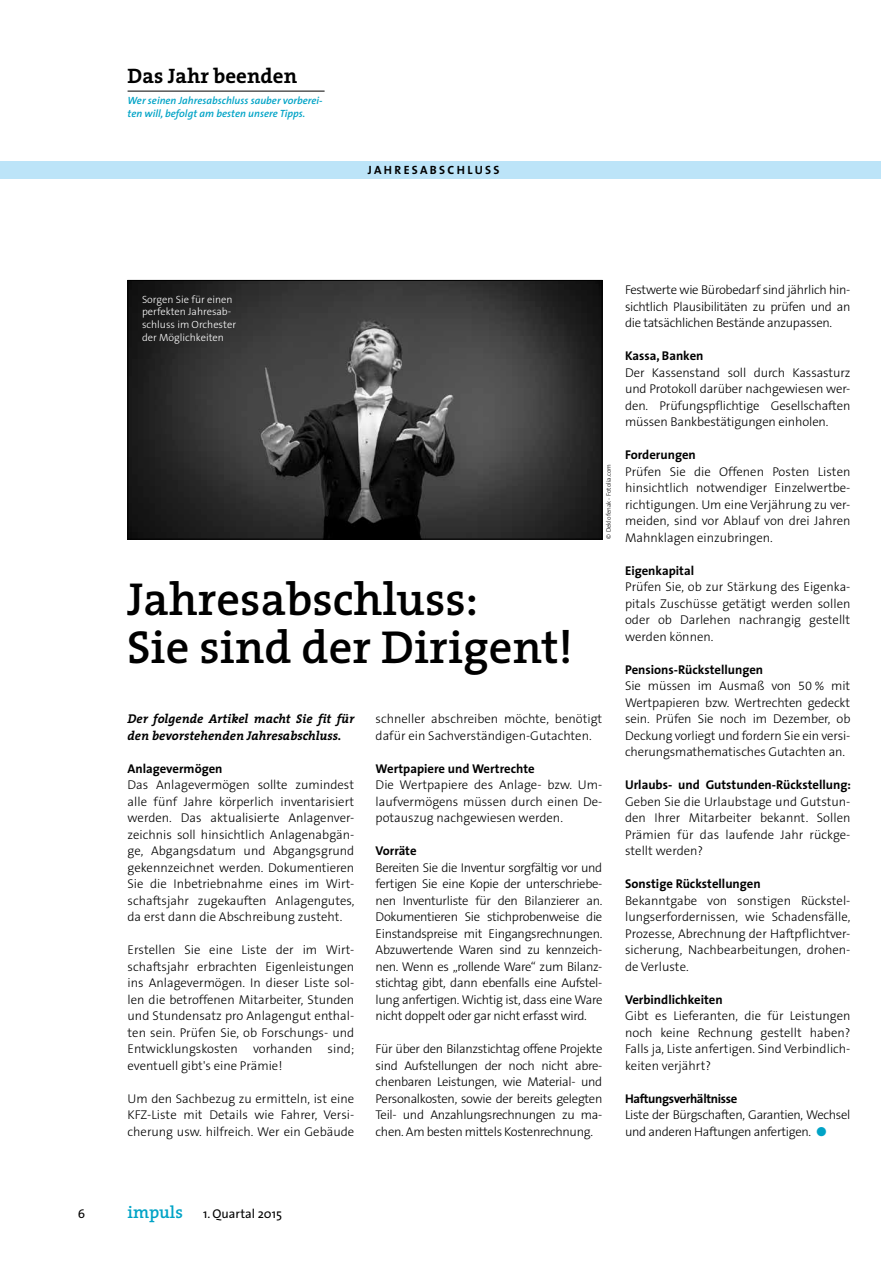
<style>
.page{position:relative;width:893px;height:1263px;background:#fff}
.page>*{position:absolute;margin:0;border:0;box-sizing:border-box;transform-origin:0 0}
.t1{font:600 46.5px/48px "The Serif";color:#000}
.t2{font:700 21px "The Serif";color:#000}
.t3{font:300 12.75px/16.5px "The Sans B3";color:#000;text-align:justify}
.t4{font:700 12.75px "The Sans";color:#000}
.t5{font:300 12.75px/16.5px "The Sans B3";letter-spacing:-.025em;color:#000}
.t6{font:italic 700 12.75px/16.5px "The Serif";color:#000}
.t7{font:700 12.75px "The Sans";letter-spacing:-.025em;color:#000}
.t8{font:12.75px "The Sans";color:#000}
.t9{font:12.75px "The Sans Caps";color:#000}
.t10{font:12px "The Sans Bold Caps";letter-spacing:.19em;color:#000}
.t11{font:italic 600 10.5px/12.8px "The Sans";color:#00a3c6}
.t12{font:300 10.5px/12.8px "The Sans B3";color:#fff}
.t13{font:300 6.45px "The Sans";color:#000}
.s1{color:#00a3c6}
.s2{font-family:"The Serif";font-weight:600;font-size:17.25px;color:#00a3c6}
</style>
<div class="page">
<hr style="left:128px;top:91px;width:197px;height:1px;background:#000">
<div style="left:0;top:162px;width:880px;height:17px;background:#bce4f8"></div>
<img style="left:130px;top:282px;width:470px;height:255px">
<div style="left:128px;top:280px;width:474px;height:259px;border:1px solid #000"></div>
<h2 class="t2" style="left:128px;top:59px;width:171px">Das Jahr beenden</h2>
<p class="t11" style="left:128px;top:94px;width:197px">Wer seinen Jahresabschluss sauber vorberei&shy;ten will, befolgt am besten unsere Tipps.</p>
<p class="t10" style="left:368px;top:160px;width:133px">JAHRESABSCHLUSS</p>
<p class="t12" style="left:142px;top:293px;width:96px">Sorgen Sie für einen perfekten Jahresab&shy;schluss im Orchester der Möglichkeiten</p>
<h1 class="t1" style="left:127px;top:574px;width:447px">Jahresabschluss:<br>Sie sind der Dirigent!</h1>
<p class="t13" style="left:603px;top:539px;width:76px;rotate:-90deg">© Deklofenak - Fotolia.com</p>
<p class="t6" style="left:128px;top:710px;width:228px">Der folgende Artikel macht Sie fit für den bevorstehenden Jahresabschluss.</p>
<p class="t4" style="left:128px;top:758px;width:96px">Anlagevermögen</p>
<p class="t3" style="left:128px;top:777px;width:228px">Das Anlagevermögen sollte zumindest alle fünf Jahre körperlich inventarisiert werden. Das aktualisierte Anlagenver&shy;zeichnis soll hinsichtlich Anlagenabgän&shy;ge, Abgangsdatum und Abgangsgrund gekennzeichnet werden. Dokumentieren Sie die Inbetriebnahme eines im Wirt&shy;schaftsjahr zugekauften Anlagengutes, da erst dann die Abschreibung zusteht.</p>
<p class="t3" style="left:128px;top:942px;width:228px">Erstellen Sie eine Liste der im Wirt&shy;schaftsjahr erbrachten Eigenleistungen ins Anlagevermögen. In dieser Liste sol&shy;len die betroffenen Mitarbeiter, Stunden und Stundensatz pro Anlagengut enthal&shy;ten sein. Prüfen Sie, ob Forschungs- und Entwicklungskosten vorhanden sind; eventuell gibt's eine Prämie!</p>
<p class="t3" style="left:128px;top:1091px;width:228px">Um den Sachbezug zu ermitteln, ist eine KFZ-Liste mit Details wie Fahrer, Versi&shy;cherung usw. hilfreich. Wer ein Gebäude</p>
<p class="t3" style="left:376px;top:711px;width:228px">schneller abschreiben möchte, benötigt dafür ein Sachverständigen-Gutachten.</p>
<p class="t4" style="left:376px;top:758px;width:161px">Wertpapiere und Wertrechte</p>
<p class="t3" style="left:376px;top:777px;width:228px">Die Wertpapiere des Anlage- bzw. Um&shy;laufvermögens müssen durch einen De&shy;potauszug nachgewiesen werden.</p>
<p class="t4" style="left:376px;top:840px;width:42px">Vorräte</p>
<p class="t3" style="left:376px;top:860px;width:228px">Bereiten Sie die Inventur sorgfältig vor und fertigen Sie eine Kopie der unterschriebe&shy;nen Inventurliste für den Bilanzierer an.<br>Dokumentieren Sie stichprobenweise die Einstandspreise mit Eingangsrechnungen.<br>Abzuwertende Waren sind zu kennzeich&shy;nen. Wenn es „rollende Ware“ zum Bilanz&shy;stichtag gibt, dann ebenfalls eine Aufstel&shy;lung anfertigen. Wichtig ist, dass eine Ware nicht doppelt oder gar nicht erfasst wird.</p>
<p class="t3" style="left:376px;top:1041px;width:228px">Für über den Bilanzstichtag offene Projekte sind Aufstellungen der noch nicht abre&shy;chenbaren Leistungen, wie Material- und Personalkosten, sowie der bereits gelegten Teil- und Anzahlungsrechnungen zu ma&shy;chen. Am besten mittels Kostenrechnung.</p>
<p class="t3" style="left:625px;top:282px;width:227px">Festwerte wie Bürobedarf sind jährlich hin&shy;sichtlich Plausibilitäten zu prüfen und an die tatsächlichen Bestände anzupassen.</p>
<p class="t4" style="left:625px;top:345px;width:80px">Kassa, Banken</p>
<p class="t3" style="left:625px;top:365px;width:227px">Der Kassenstand soll durch Kassasturz und Protokoll darüber nachgewiesen wer&shy;den. Prüfungspflichtige Gesellschaften müssen Bankbestätigungen einholen.</p>
<p class="t4" style="left:625px;top:444px;width:72px">Forderungen</p>
<p class="t3" style="left:625px;top:464px;width:227px">Prüfen Sie die Offenen Posten Listen hinsichtlich notwendiger Einzelwertbe&shy;richtigungen. Um eine Verjährung zu ver&shy;meiden, sind vor Ablauf von drei Jahren Mahnklagen einzubringen.</p>
<p class="t4" style="left:625px;top:560px;width:71px">Eigenkapital</p>
<p class="t3" style="left:625px;top:579px;width:227px">Prüfen Sie, ob zur Stärkung des Eigenka&shy;pitals Zuschüsse getätigt werden sollen oder ob Darlehen nachrangig gestellt werden können.</p>
<p class="t4" style="left:625px;top:659px;width:140px">Pensions-Rückstellungen</p>
<p class="t3" style="left:625px;top:678px;width:227px">Sie müssen im Ausmaß von 50 % mit Wertpapieren bzw. Wertrechten gedeckt sein. Prüfen Sie noch im Dezember, ob Deckung vorliegt und fordern Sie ein versi&shy;cherungsmathematisches Gutachten an.</p>
<p class="t4" style="left:625px;top:774px;width:227px">Urlaubs- und Gutstunden-Rückstellung:</p>
<p class="t3" style="left:625px;top:794px;width:227px">Geben Sie die Urlaubstage und Gutstun&shy;den Ihrer Mitarbeiter bekannt. Sollen Prämien für das laufende Jahr rückge&shy;stellt werden?</p>
<p class="t4" style="left:625px;top:873px;width:137px">Sonstige Rückstellungen</p>
<p class="t3" style="left:625px;top:893px;width:227px">Bekanntgabe von sonstigen Rückstel&shy;lungserfordernissen, wie Schadensfälle, Prozesse, Abrechnung der Haftpflichtver&shy;sicherung, Nachbearbeitungen, drohen&shy;de Verluste.</p>
<p class="t4" style="left:625px;top:989px;width:99px">Verbindlichkeiten</p>
<p class="t3" style="left:625px;top:1008px;width:227px">Gibt es Lieferanten, die für Leistungen noch keine Rechnung gestellt haben?<br>Falls ja, Liste anfertigen. Sind Verbindlich&shy;keiten verjährt?</p>
<p class="t7" style="left:625px;top:1088px;width:114px">Haftungsverhältnisse</p>
<p class="t5" style="left:625px;top:1107px;width:227px">Liste der Bürgschaften, Garantien, Wechsel und anderen Haftungen anfertigen. <span class="s1">●</span></p>
<p class="t9" style="left:78px;top:1203px;width:9px">6</p>
<p class="t8" style="left:128px;top:1203px;width:156px"><span class="s2">impuls</span> 1. Quartal 2015</p>
</div>
